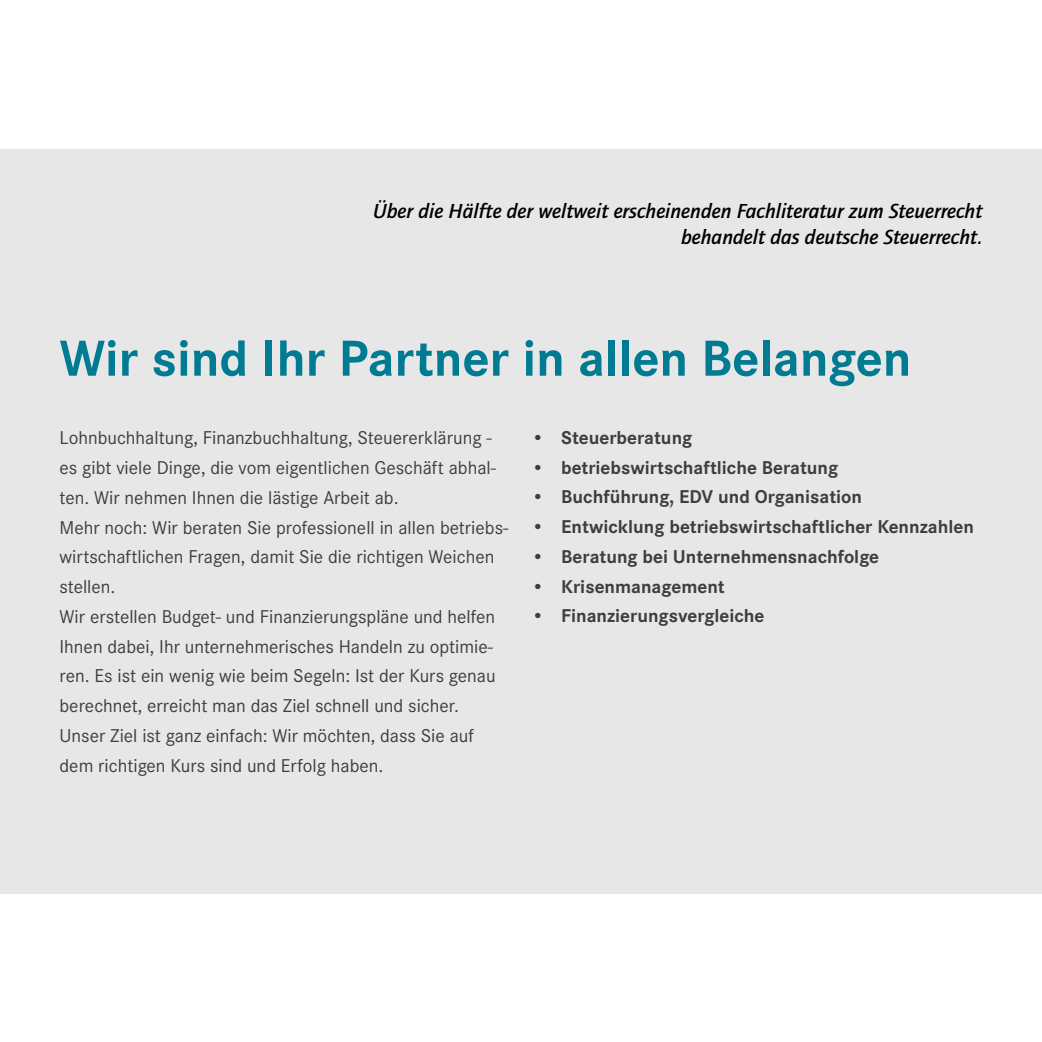
<style>
.page{position:relative;width:1042px;height:1042px;background:#fff}
.page>*{position:absolute;margin:0;border:0;box-sizing:border-box;transform-origin:0 0}
.t1{font:700 52.5px "Corporate S";color:#007b92}
.t2{font:italic 500 21px/25.2px "Quay Sans ITC Std";color:#000;text-align:right}
.t3{font:19.25px/29.8px "Corporate S";color:#3e3d40}
.t4{font:700 19.25px "Corporate S";color:#3e3d40}
</style>
<div class="page">
<div style="left:0;top:149px;width:1042px;height:744px;background:#e7e7e8"></div>
<p class="t2" style="left:373px;top:199px;width:611px">Über die Hälfte der weltweit erscheinenden Fachliteratur zum Steuerrecht behandelt das deutsche Steuerrecht.</p>
<h1 class="t1" style="left:60px;top:328px;width:853px">Wir sind Ihr Partner in allen Belangen</h1>
<p class="t3" style="left:60px;top:423px;width:450px">Lohnbuchhaltung, Finanzbuchhaltung, Steuererklärung - es gibt viele Dinge, die vom eigentlichen Geschäft abhal&shy;ten. Wir nehmen Ihnen die lästige Arbeit ab.<br>Mehr noch: Wir beraten Sie professionell in allen betriebs&shy;wirtschaftlichen Fragen, damit Sie die richtigen Weichen stellen.<br>Wir erstellen Budget- und Finanzierungspläne und helfen Ihnen dabei, Ihr unternehmerisches Handeln zu optimie&shy;ren. Es ist ein wenig wie beim Segeln: Ist der Kurs genau berechnet, erreicht man das Ziel schnell und sicher.<br>Unser Ziel ist ganz einfach: Wir möchten, dass Sie auf dem richtigen Kurs sind und Erfolg haben.</p>
<p class="t4" style="left:531px;top:426px;width:162px">• Steuerberatung</p>
<p class="t4" style="left:531px;top:456px;width:308px">• betriebswirtschaftliche Beratung</p>
<p class="t4" style="left:531px;top:486px;width:332px">• Buchführung, EDV und Organisation</p>
<p class="t4" style="left:531px;top:516px;width:444px">• Entwicklung betriebswirtschaftlicher Kennzahlen</p>
<p class="t4" style="left:531px;top:545px;width:349px">• Beratung bei Unternehmensnachfolge</p>
<p class="t4" style="left:531px;top:575px;width:195px">• Krisenmanagement</p>
<p class="t4" style="left:531px;top:605px;width:234px">• Finanzierungsvergleiche</p>
</div>
